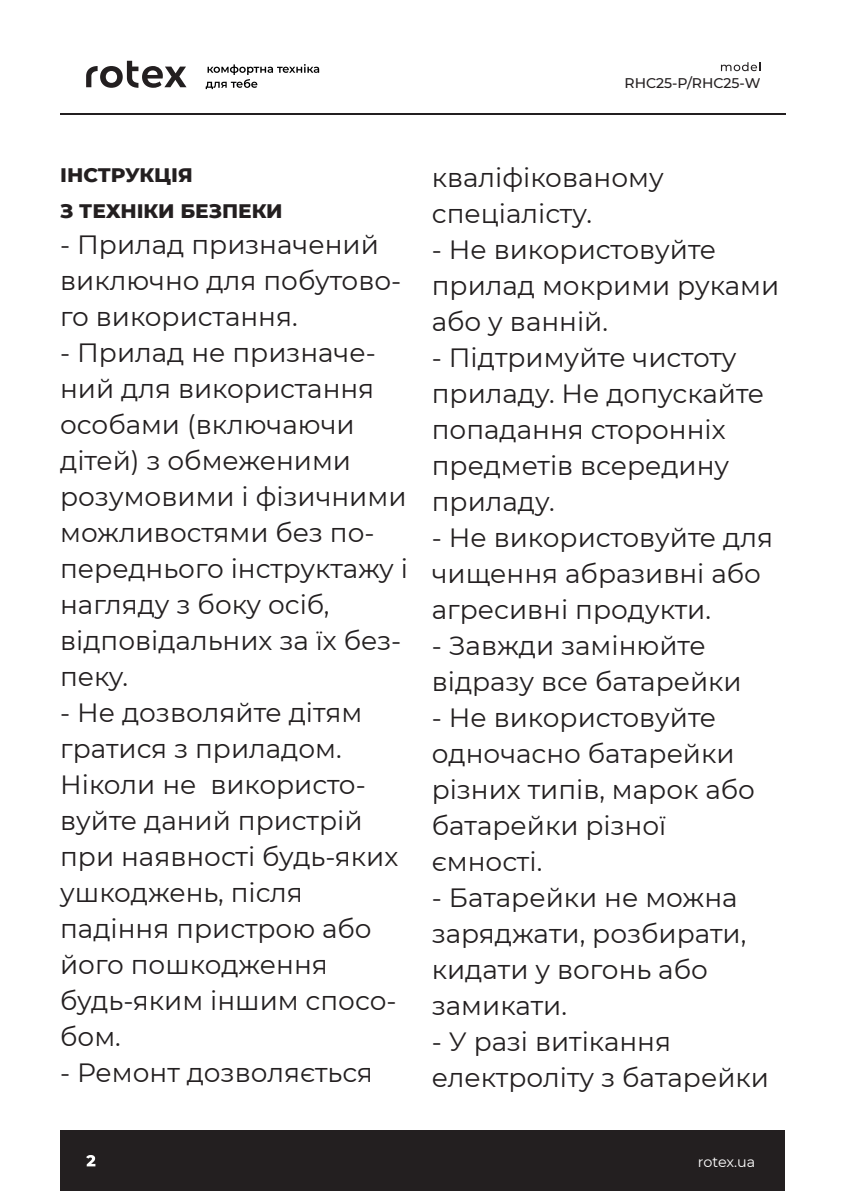
<style>
.page{position:relative;width:846px;height:1192px;background:#fff}
.page>*{position:absolute;margin:0;border:0;box-sizing:border-box;transform-origin:0 0}
.t1{font:26.4px/36px "Montserrat";color:#231f20}
.t2{font:800 20px/36px "Montserrat";color:#231f20}
.t3{font:14.4px "Montserrat";letter-spacing:-.015em;color:#fff}
.t4{font:500 14px "Montserrat";color:#231f20}
</style>
<div class="page">
<div style="left:61px;top:1130px;width:724px;height:61px;background:#231f20"></div>
<hr style="left:60px;top:113px;width:725px;height:2px;background:#231f20">
<svg style="left:86px;top:1155px;width:9px;height:11px"></svg>
<svg style="left:86px;top:61px;width:100px;height:27px"></svg>
<svg style="left:206px;top:64px;width:113px;height:25px"></svg>
<svg style="left:721px;top:62px;width:39px;height:9px"></svg>
<p class="t4" style="left:624px;top:73px;width:137px">RHC25-P/RHC25-W</p>
<p class="t2" style="left:60px;top:156px;width:224px">ІНСТРУКЦІЯ<br>З ТЕХНІКИ БЕЗПЕКИ</p>
<p class="t1" style="left:60px;top:225px;width:343px">- Прилад призначений виключно для побутово&shy;го використання.</p>
<p class="t1" style="left:60px;top:333px;width:349px">- Прилад не призначе&shy;ний для використання особами (включаючи дітей) з обмеженими розумовими і фізичними можливостями без по&shy;переднього інструктажу і нагляду з боку осіб, відповідальних за їх без&shy;пеку.</p>
<p class="t1" style="left:60px;top:694px;width:340px">- Не дозволяйте дітям гратися з приладом.<br>Ніколи не використо&shy;вуйте даний пристрій при наявності будь-яких ушкоджень, після падіння пристрою або його пошкодження будь-яким іншим спосо&shy;бом.</p>
<p class="t1" style="left:60px;top:1054px;width:314px">- Ремонт дозволяється</p>
<p class="t1" style="left:432px;top:158px;width:233px">кваліфікованому спеціалісту.</p>
<p class="t1" style="left:432px;top:230px;width:349px">- Не використовуйте прилад мокрими руками або у ванній.</p>
<p class="t1" style="left:432px;top:338px;width:334px">- Підтримуйте чистоту приладу. Не допускайте попадання сторонніх предметів всередину приладу.</p>
<p class="t1" style="left:432px;top:519px;width:343px">- Не використовуйте для чищення абразивні або агресивні продукти.</p>
<p class="t1" style="left:432px;top:627px;width:311px">- Завжди замінюйте відразу все батарейки</p>
<p class="t1" style="left:432px;top:699px;width:325px">- Не використовуйте одночасно батарейки різних типів, марок або батарейки різної ємності.</p>
<p class="t1" style="left:432px;top:879px;width:316px">- Батарейки не можна заряджати, розбирати, кидати у вогонь або замикати.</p>
<p class="t1" style="left:432px;top:1023px;width:339px">- У разі витікання електроліту з батарейки</p>
<p class="t3" style="left:698px;top:1151px;width:59px">rotex.ua</p>
</div>
